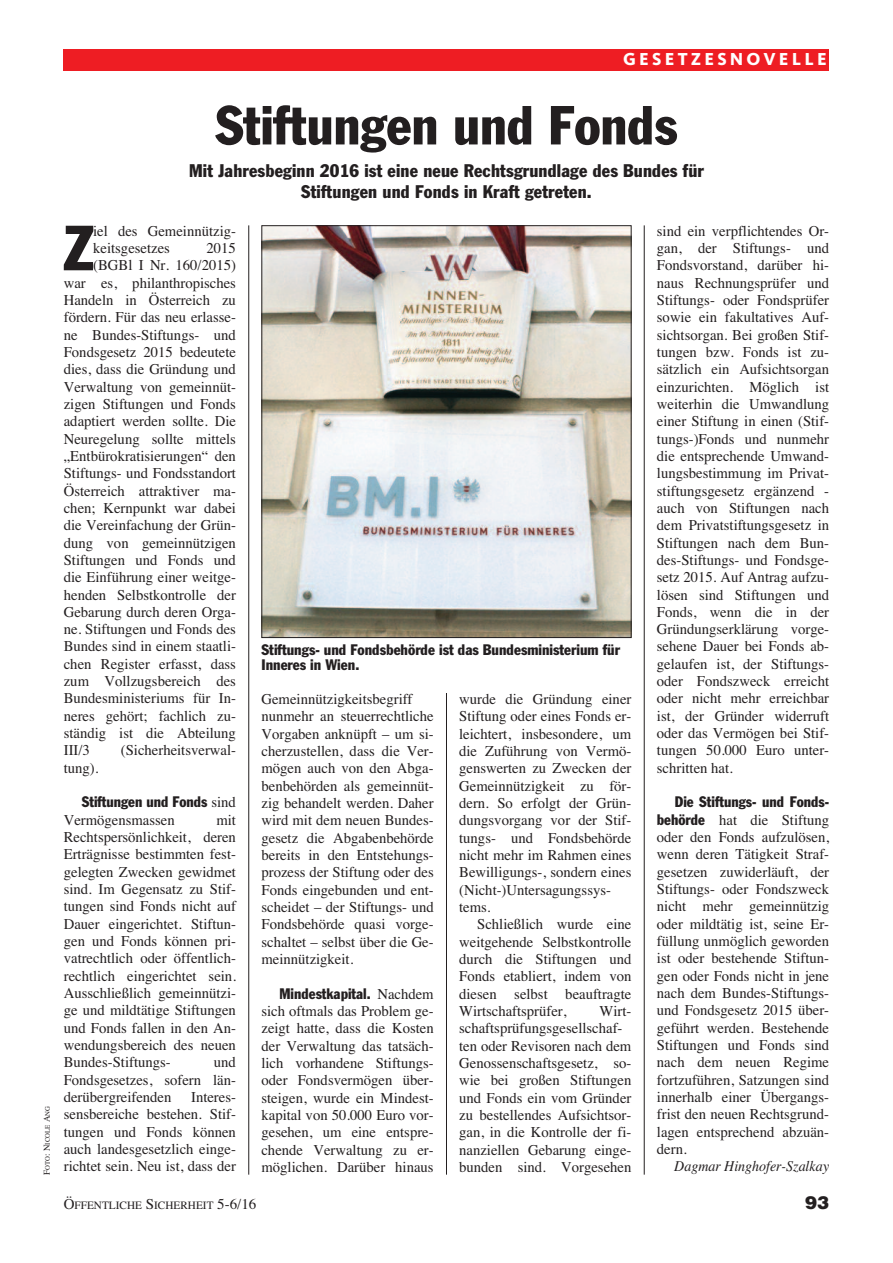
<style>
.page{position:relative;width:893px;height:1263px;background:#fff}
.page>*{position:absolute;margin:0;border:0;box-sizing:border-box;transform-origin:0 0}
.t1{font:condensed 62.55px "Franklin Gothic";color:#231f20}
.t2{font:condensed 54px "Franklin Gothic";color:#231f20}
.t3{font:condensed 18px/21.6px "Franklin Gothic";letter-spacing:.01em;color:#231f20;text-align:center}
.t4{font:800 18px "Kievit";letter-spacing:.175em;color:#fff}
.t5{font:900 18px "Helvetica";color:#231f20}
.t6{font:15px/17.2px "Times";color:#231f20;text-align:justify}
.t7{font:condensed 15px/15.8px "Franklin Gothic";color:#231f20}
.t8{font:italic 15px "Times";color:#231f20;scale:.93 1}
.t9{font:11.25px "Times";color:#231f20}
.t10{font:6.75px "Times";color:#231f20}
.s1{font-size:9px}
.s2{font-family:"Times";font-stretch:normal}
.s3{font-family:"Franklin Gothic";font-stretch:condensed}
.s4{font-size:15px}
</style>
<div class="page">
<hr style="left:644px;top:225px;width:1px;height:949px;background:#231f20">
<div style="left:64px;top:49px;width:765px;height:21px;background:#ee1d23"></div>
<hr style="left:248px;top:225px;width:1px;height:950px;background:#231f20">
<hr style="left:446px;top:691px;width:1px;height:483px;background:#231f20">
<img style="left:263px;top:227px;width:366px;height:409px">
<div style="left:261px;top:225px;width:370px;height:413px;border:1px solid #231f20"></div>
<p class="t4" style="left:623px;top:53px;width:205px">GESETZESNOVELLE</p>
<p class="t10" style="left:43px;top:1175px;width:70px;rotate:-90deg"><span class="s1">F</span>OTO<span class="s1">: N</span>ICOLE <span class="s1">A</span>NG</p>
<h2 class="t2" style="left:216px;top:106px;width:463px">Stiftungen und Fonds</h2>
<p class="t3" style="left:189px;top:161px;width:516px">Mit Jahresbeginn 2016 ist eine neue Rechtsgrundlage des Bundes für<br>Stiftungen und Fonds in Kraft getreten.</p>
<h1 class="t1" style="left:64px;top:226px;width:31px">Z</h1>
<p class="t6" style="left:93px;top:222px;width:144px">iel des Gemeinnützig&shy;keitsgesetzes</p>
<p class="t6" style="left:207px;top:239px;width:31px">2015</p>
<p class="t6" style="left:93px;top:256px;width:144px">(BGBl I Nr. 160/2015)</p>
<p class="t6" style="left:64px;top:274px;width:174px">war es, philanthropisches</p>
<p class="t6" style="left:64px;top:291px;width:174px">Handeln in Österreich zu</p>
<p class="t6" style="left:64px;top:308px;width:174px">fördern. Für das neu erlasse-</p>
<p class="t6" style="left:64px;top:326px;width:174px">ne Bundes-Stiftungs- und</p>
<p class="t6" style="left:64px;top:343px;width:174px">Fondsgesetz 2015 bedeutete</p>
<p class="t6" style="left:64px;top:360px;width:174px">dies, dass die Gründung und</p>
<p class="t6" style="left:64px;top:378px;width:174px">Verwaltung von gemeinnüt-</p>
<p class="t6" style="left:64px;top:395px;width:174px">zigen Stiftungen und Fonds</p>
<p class="t6" style="left:64px;top:412px;width:174px">adaptiert werden sollte. Die</p>
<p class="t6" style="left:64px;top:430px;width:174px">Neuregelung sollte mittels</p>
<p class="t6" style="left:64px;top:447px;width:174px">„Entbürokratisierungen“ den</p>
<p class="t6" style="left:64px;top:464px;width:174px">Stiftungs- und Fondsstandort</p>
<p class="t6" style="left:64px;top:482px;width:174px">Österreich attraktiver ma-</p>
<p class="t6" style="left:64px;top:499px;width:174px">chen; Kernpunkt war dabei</p>
<p class="t6" style="left:64px;top:516px;width:174px">die Vereinfachung der Grün-</p>
<p class="t6" style="left:64px;top:534px;width:174px">dung von gemeinnützigen</p>
<p class="t6" style="left:64px;top:551px;width:174px">Stiftungen und Fonds und</p>
<p class="t6" style="left:64px;top:568px;width:174px">die Einführung einer weitge-</p>
<p class="t6" style="left:64px;top:586px;width:174px">henden Selbstkontrolle der</p>
<p class="t6" style="left:64px;top:603px;width:174px">Gebarung durch deren Orga-</p>
<p class="t6" style="left:64px;top:620px;width:174px">ne. Stiftungen und Fonds des</p>
<p class="t6" style="left:64px;top:638px;width:174px">Bundes sind in einem staatli-</p>
<p class="t6" style="left:64px;top:655px;width:174px">chen Register erfasst, dass</p>
<p class="t6" style="left:64px;top:672px;width:174px">zum Vollzugsbereich des</p>
<p class="t6" style="left:64px;top:690px;width:174px">Bundesministeriums für In-</p>
<p class="t6" style="left:64px;top:707px;width:174px">neres gehört; fachlich zu-</p>
<p class="t6" style="left:64px;top:724px;width:174px">ständig ist die Abteilung</p>
<p class="t6" style="left:64px;top:742px;width:28px">III/3</p>
<p class="t6" style="left:121px;top:742px;width:117px">(Sicherheitsverwal-</p>
<p class="t6" style="left:64px;top:759px;width:36px">tung).</p>
<p class="t7" style="left:82px;top:795px;width:156px">Stiftungen und Fonds <span class="s2">sind</span></p>
<p class="t6" style="left:64px;top:811px;width:113px">Vermögensmassen</p>
<p class="t6" style="left:64px;top:811px;width:174px;text-indent:153px">mit Rechtspersönlichkeit, deren Erträgnisse bestimmten fest&shy;gelegten Zwecken gewidmet sind. Im Gegensatz zu Stif&shy;tungen sind Fonds nicht auf Dauer eingerichtet. Stiftun&shy;gen und Fonds können pri&shy;vatrechtlich oder öffentlich&shy;rechtlich eingerichtet sein.<br>Ausschließlich gemeinnützi&shy;ge und mildtätige Stiftungen und Fonds fallen in den An&shy;wendungsbereich des neuen Bundes-Stiftungs-</p>
<p class="t6" style="left:64px;top:1053px;width:174px;text-indent:150px">und Fondsgesetzes, sofern län&shy;derübergreifenden</p>
<p class="t6" style="left:64px;top:1088px;width:174px;text-indent:127px">Interes&shy;sensbereiche bestehen. Stif&shy;tungen und Fonds können auch landesgesetzlich einge&shy;richtet sein. Neu ist, dass der</p>
<p class="t7" style="left:261px;top:642px;width:360px">Stiftungs- und Fondsbehörde ist das Bundesministerium für<br>Inneres in Wien.</p>
<p class="t6" style="left:261px;top:690px;width:174px;text-align:left">Gemeinnützigkeitsbegriff nunmehr an steuerrechtliche<br>Vorgaben anknüpft – um si&shy;cherzustellen, dass die Ver&shy;mögen auch von den Abga&shy;benbehörden als gemeinnüt&shy;zig behandelt werden. Daher wird mit dem neuen Bundes&shy;gesetz die Abgabenbehörde bereits in den Entstehungs&shy;prozess der Stiftung oder des<br>Fonds eingebunden und ent&shy;scheidet – der Stiftungs- und<br>Fondsbehörde quasi vorge&shy;schaltet – selbst über die Ge&shy;meinnützigkeit.</p>
<p class="t7" style="left:279px;top:986px;width:156px">Mindestkapital. <span class="s2">Nachdem</span></p>
<p class="t6" style="left:261px;top:1002px;width:174px">sich oftmals das Problem ge&shy;zeigt hatte, dass die Kosten der Verwaltung das tatsäch&shy;lich vorhandene Stiftungs&shy;oder Fondsvermögen über&shy;steigen, wurde ein Mindest&shy;kapital von 50.000 Euro vor&shy;gesehen, um eine entspre&shy;chende Verwaltung zu er&shy;möglichen. Darüber hinaus</p>
<p class="t6" style="left:459px;top:690px;width:174px;text-align:left">wurde die Gründung einer<br>Stiftung oder eines Fonds er&shy;leichtert, insbesondere, um die Zuführung von Vermö&shy;genswerten zu Zwecken der<br>Gemeinnützigkeit zu för&shy;dern. So erfolgt der Grün&shy;dungsvorgang vor der Stif&shy;tungs- und Fondsbehörde nicht mehr im Rahmen eines<br>Bewilligungs-, sondern eines (Nicht-)Untersagungssys&shy;tems.</p>
<p class="t6" style="left:459px;top:915px;width:174px;text-indent:18px">Schließlich wurde eine weitgehende Selbstkontrolle durch die Stiftungen und Fonds etabliert, indem von diesen selbst beauftragte Wirtschaftsprüfer,</p>
<p class="t6" style="left:459px;top:1002px;width:174px;text-align:left;text-indent:140px">Wirt&shy;schaftsprüfungsgesellschaf&shy;ten oder Revisoren nach dem<br>Genossenschaftsgesetz, so&shy;wie bei großen Stiftungen und Fonds ein vom Gründer zu bestellendes Aufsichtsor&shy;gan, in die Kontrolle der fi&shy;nanziellen Gebarung einge&shy;bunden sind. Vorgesehen</p>
<p class="t6" style="left:657px;top:222px;width:174px">sind ein verpflichtendes Or&shy;gan, der Stiftungs- und Fondsvorstand, darüber hi&shy;naus Rechnungsprüfer und Stiftungs- oder Fondsprüfer sowie ein fakultatives Auf&shy;sichtsorgan. Bei großen Stif&shy;tungen bzw. Fonds ist zu&shy;sätzlich ein Aufsichtsorgan einzurichten. Möglich ist weiterhin die Umwandlung einer Stiftung in einen (Stif&shy;tungs-)Fonds und nunmehr die entsprechende Umwand&shy;lungsbestimmung im Privat&shy;stiftungsgesetz ergänzend - auch von Stiftungen nach dem Privatstiftungsgesetz in Stiftungen nach dem Bun&shy;des-Stiftungs- und Fondsge&shy;setz 2015. Auf Antrag aufzu&shy;lösen sind Stiftungen und Fonds, wenn die in der Gründungserklärung vorge&shy;sehene Dauer bei Fonds ab&shy;gelaufen ist, der Stiftungs&shy;oder Fondszweck erreicht oder nicht mehr erreichbar ist, der Gründer widerruft oder das Vermögen bei Stif&shy;tungen 50.000 Euro unter&shy;schritten hat.</p>
<p class="t7" style="left:675px;top:795px;width:156px">Die Stiftungs- und Fonds-</p>
<p class="t6" style="left:657px;top:811px;width:174px"><span class="s3">behörde</span> hat die Stiftung oder den Fonds aufzulösen, wenn deren Tätigkeit Straf&shy;gesetzen zuwiderläuft, der Stiftungs- oder Fondszweck nicht mehr gemeinnützig oder mildtätig ist, seine Er&shy;füllung unmöglich geworden ist oder bestehende Stiftun&shy;gen oder Fonds nicht in jene nach dem Bundes-Stiftungs&shy;und Fondsgesetz 2015 über&shy;geführt werden. Bestehende Stiftungen und Fonds sind nach dem neuen Regime fortzuführen, Satzungen sind innerhalb einer Übergangs&shy;frist den neuen Rechtsgrund&shy;lagen entsprechend abzuän&shy;dern.</p>
<p class="t8" style="left:674px;top:1157px;width:168px">Dagmar Hinghofer-Szalkay</p>
<p class="t9" style="left:64px;top:1198px;width:194px"><span class="s4">Ö</span>FFENTLICHE <span class="s4">S</span>ICHERHEIT <span class="s4">5-6/16</span></p>
<p class="t5" style="left:805px;top:1192px;width:26px">93</p>
</div>
